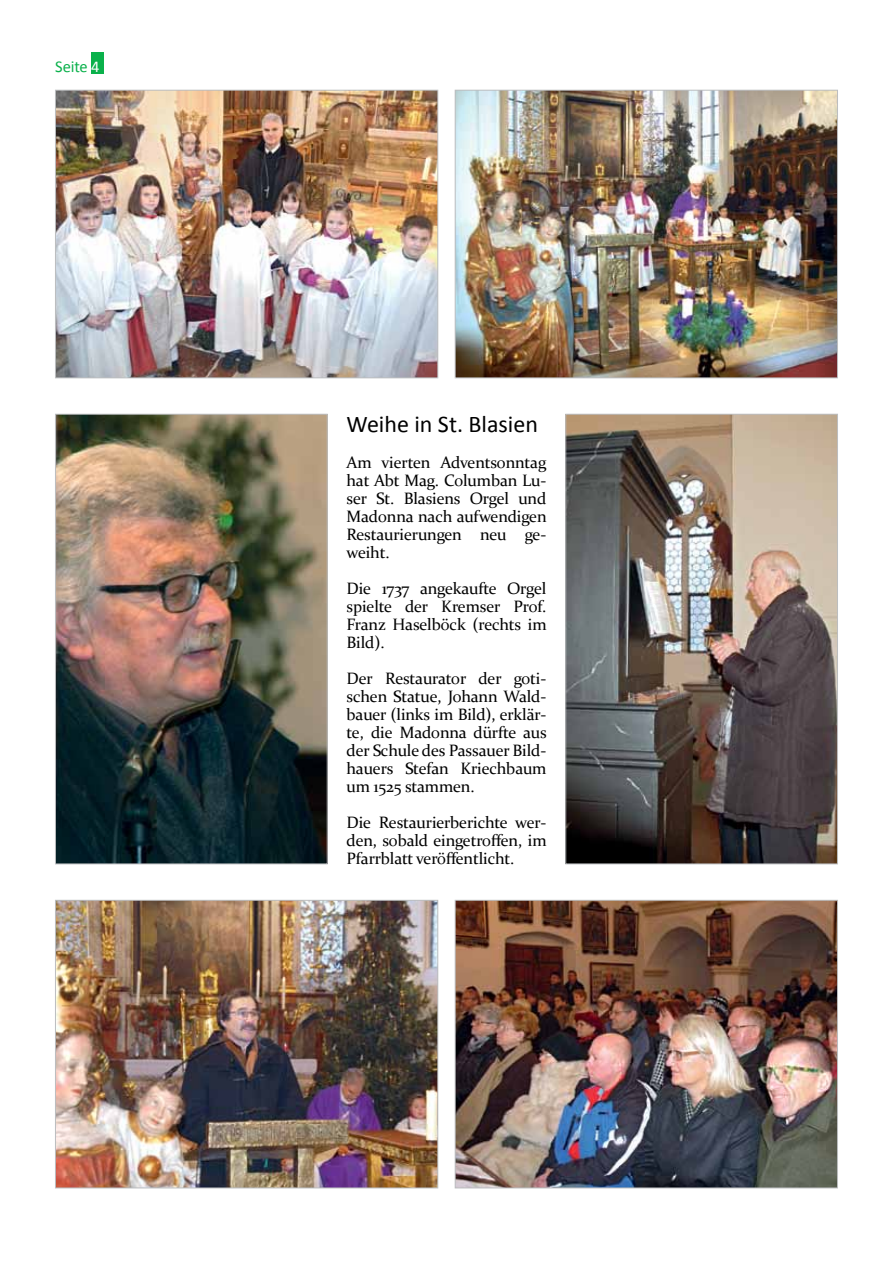
<style>
.page{position:relative;width:893px;height:1263px;background:#fff}
.page>*{position:absolute;margin:0;border:0;box-sizing:border-box;transform-origin:0 0}
.t1{font:24px "Calibri";color:#000}
.t2{font:16.5px/18px "Constantia";letter-spacing:-.01em;color:#000;text-align:justify}
.t3{font:16.5px "Calibri";letter-spacing:-.01em;color:#0ab14b}
.s1{color:#fff}
</style>
<div class="page">
<div style="left:91px;top:52px;width:13px;height:21px;background:#0ab14b"></div>
<img style="left:57px;top:92px;width:379px;height:284px">
<div style="left:55px;top:90px;width:383px;height:288px;border:1px solid #bcbec0"></div>
<img style="left:57px;top:416px;width:268px;height:446px">
<div style="left:55px;top:414px;width:272px;height:450px;border:1px solid #bcbec0"></div>
<img style="left:568px;top:416px;width:268px;height:446px">
<div style="left:566px;top:414px;width:272px;height:450px;border:1px solid #bcbec0"></div>
<img style="left:57px;top:902px;width:379px;height:284px">
<div style="left:55px;top:900px;width:383px;height:288px;border:1px solid #bcbec0"></div>
<img style="left:457px;top:92px;width:379px;height:284px">
<div style="left:455px;top:90px;width:383px;height:288px;border:1px solid #bcbec0"></div>
<img style="left:457px;top:902px;width:379px;height:284px">
<div style="left:455px;top:900px;width:383px;height:288px;border:1px solid #bcbec0"></div>
<p class="t3" style="left:55px;top:56px;width:46px">Seite <span class="s1">4</span></p>
<h1 class="t1" style="left:347px;top:409px;width:193px">Weihe in St. Blasien</h1>
<p class="t2" style="left:347px;top:453px;width:202px">Am vierten Adventsonntag hat Abt Mag. Columban Lu&shy;ser St. Blasiens Orgel und Madonna nach aufwendigen Restaurierungen neu ge&shy;weiht.</p>
<p class="t2" style="left:347px;top:579px;width:202px">Die 1737 angekaufte Orgel spielte der Kremser Prof.<br>Franz Haselböck (rechts im Bild).</p>
<p class="t2" style="left:347px;top:669px;width:202px">Der Restaurator der goti&shy;schen Statue, Johann Wald&shy;bauer (links im Bild), erklär&shy;te, die Madonna dürfte aus der Schule des Passauer Bild&shy;hauers Stefan Kriechbaum um 1525 stammen.</p>
<p class="t2" style="left:347px;top:813px;width:202px">Die Restaurierberichte wer&shy;den, sobald eingetroffen, im Pfarrblatt veröffentlicht.</p>
</div>
